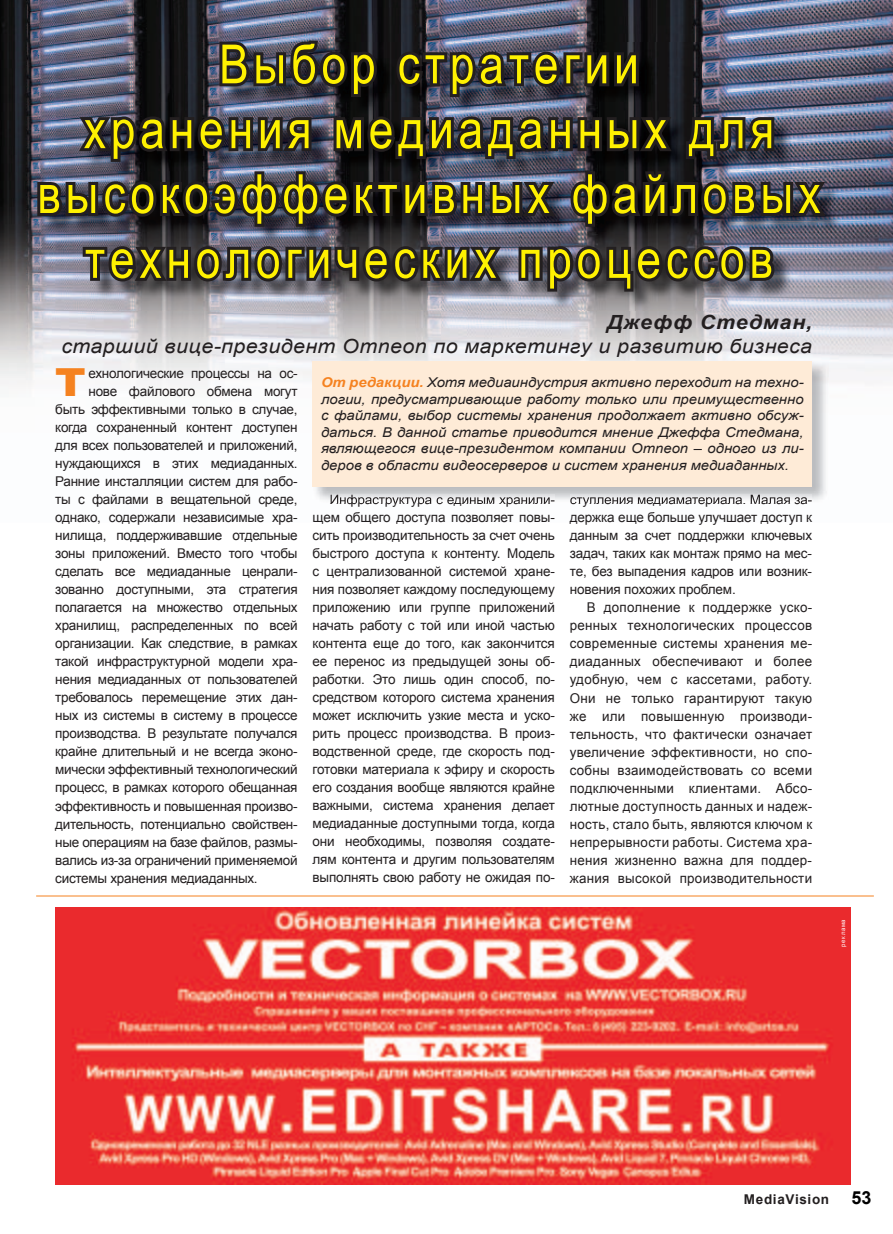
<style>
.page{position:relative;width:893px;height:1234px;background:#fff}
.page>*{position:absolute;margin:0;border:0;box-sizing:border-box;transform-origin:0 0}
.t1{font:54px/64.8px "Arial Narrow";letter-spacing:.09em;color:#fff101;text-align:center}
.t2{font:900 38.7px "Arial";color:#f58220;scale:1.1 1}
.t3{font:italic 19.5px "Arial";letter-spacing:.02em;color:#231f20;scale:1.1 1}
.t4{font:italic 700 19.5px "Arial";letter-spacing:.04em;color:#231f20;scale:1.1 1}
.t5{font:13.5px/18px "Arial";letter-spacing:-.02em;color:#231f20;text-align:justify}
.t6{font:italic 13.5px/16.5px "Arial";color:#231f20;text-align:justify;scale:1.1 1}
.t7{font:700 13.5px "Arial";letter-spacing:.05em;color:#231f20}
.t8{font:6px "Arial";letter-spacing:.1em;color:#fff}
.s1{font-weight:700;color:#f58220}
.s2{font-size:18px;color:#000}
</style>
<div class="page">
<img style="left:0;top:0;width:893px;height:503px">
<hr style="left:36px;top:895px;width:838px;height:1px;background:#f58220">
<img style="left:55px;top:907px;width:795px;height:277px">
<img style="left:39px;top:43px;width:804px;height:267px">
<img style="left:34px;top:37px;width:797px;height:259px">
<img style="left:312px;top:361px;width:517px;height:141px">
<img style="left:331px;top:494px;width:223px;height:8px">
<img style="left:570px;top:494px;width:242px;height:8px">
<div style="left:313px;top:361px;width:499px;height:125px;background:#feebd7"></div>
<h1 class="t1" style="left:37px;top:30px;width:785px">Выбор стратегии<br>хранения медиаданных для высокоэффективных файловых технологических процессов</h1>
<h3 class="t4" style="left:607px;top:310px;width:188px">Джефф Стедман,</h3>
<h3 class="t3" style="left:61px;top:333px;width:684px">старший вице-президент Omneon по маркетингу и развитию бизнеса</h3>
<p class="t6" style="left:321px;top:374px;width:440px"><span class="s1">От редакции.</span> Хотя медиаиндустрия активно переходит на техно&shy;логии, предусматривающие работу только или преимущественно с файлами, выбор системы хранения продолжает активно обсуж&shy;даться. В данной статье приводится мнение Джеффа Стедмана, являющегося вице-президентом компании Omneon – одного из ли&shy;деров в области видеосерверов и систем хранения медиаданных.</p>
<h2 class="t2" style="left:55px;top:354px;width:29px">Т</h2>
<p class="t5" style="left:89px;top:364px;width:211px">ехнологические процессы на ос-</p>
<p class="t5" style="left:89px;top:382px;width:211px">нове файлового обмена могут</p>
<p class="t5" style="left:55px;top:400px;width:244px">быть эффективными только в случае,</p>
<p class="t5" style="left:55px;top:418px;width:244px">когда сохраненный контент доступен</p>
<p class="t5" style="left:55px;top:436px;width:244px">для всех пользователей и приложений,</p>
<p class="t5" style="left:55px;top:454px;width:244px">нуждающихся в этих медиаданных.</p>
<p class="t5" style="left:55px;top:472px;width:244px">Ранние инсталляции систем для рабо-</p>
<p class="t5" style="left:55px;top:490px;width:244px">ты с файлами в вещательной среде,</p>
<p class="t5" style="left:55px;top:508px;width:244px">однако, содержали независимые хра-</p>
<p class="t5" style="left:55px;top:526px;width:244px">нилища, поддерживавшие отдельные</p>
<p class="t5" style="left:55px;top:544px;width:244px">зоны приложений. Вместо того чтобы</p>
<p class="t5" style="left:55px;top:562px;width:244px">сделать все медиаданные ценрали-</p>
<p class="t5" style="left:55px;top:580px;width:244px">зованно доступными, эта стратегия</p>
<p class="t5" style="left:55px;top:598px;width:244px">полагается на множество отдельных</p>
<p class="t5" style="left:55px;top:616px;width:244px">хранилищ, распределенных по всей</p>
<p class="t5" style="left:55px;top:634px;width:244px">организации. Как следствие, в рамках</p>
<p class="t5" style="left:55px;top:652px;width:244px">такой инфраструктурной модели хра-</p>
<p class="t5" style="left:55px;top:670px;width:244px">нения медиаданных от пользователей</p>
<p class="t5" style="left:55px;top:688px;width:244px">требовалось перемещение этих дан-</p>
<p class="t5" style="left:55px;top:706px;width:244px">ных из системы в систему в процессе</p>
<p class="t5" style="left:55px;top:724px;width:244px">производства. В результате получался</p>
<p class="t5" style="left:55px;top:742px;width:244px">крайне длительный и не всегда эконо-</p>
<p class="t5" style="left:55px;top:760px;width:244px">мически эффективный технологический</p>
<p class="t5" style="left:55px;top:778px;width:244px">процесс, в рамках которого обещанная</p>
<p class="t5" style="left:55px;top:796px;width:244px">эффективность и повышенная произво-</p>
<p class="t5" style="left:55px;top:814px;width:244px">дительность, потенциально свойствен-</p>
<p class="t5" style="left:55px;top:832px;width:244px">ные операциям на базе файлов, размы-</p>
<p class="t5" style="left:55px;top:850px;width:244px">вались из-за ограничений применяемой</p>
<p class="t5" style="left:55px;top:868px;width:204px">системы хранения медиаданных.</p>
<p class="t5" style="left:313px;top:490px;width:244px;text-indent:17px">Инфраструктура с единым хранили&shy;щем общего доступа позволяет повы&shy;сить производительность за счет очень быстрого доступа к контенту. Модель с централизованной системой хране&shy;ния позволяет каждому последующему приложению или группе приложений начать работу с той или иной частью контента еще до того, как закончится ее перенос из предыдущей зоны об&shy;работки. Это лишь один способ, по&shy;средством которого система хранения может исключить узкие места и уско&shy;рить процесс производства. В произ&shy;водственной среде, где скорость под&shy;готовки материала к эфиру и скорость его создания вообще являются крайне важными, система хранения делает медиаданные доступными тогда, когда они необходимы, позволяя создате&shy;лям контента и другим пользователям выполнять свою работу не ожидая по-</p>
<p class="t5" style="left:570px;top:490px;width:244px">ступления медиаматериала. Малая за&shy;держка еще больше улучшает доступ к данным за счет поддержки ключевых задач, таких как монтаж прямо на мес&shy;те, без выпадения кадров или возник&shy;новения похожих проблем.</p>
<p class="t5" style="left:570px;top:598px;width:244px;text-indent:17px">В дополнение к поддержке уско&shy;ренных технологических процессов современные системы хранения ме&shy;диаданных обеспечивают и более удобную, чем с кассетами, работу.<br>Они не только гарантируют такую же или повышенную производи&shy;тельность, что фактически означает увеличение эффективности, но спо&shy;собны взаимодействовать со всеми подключенными клиентами. Абсо&shy;лютные доступность данных и надеж&shy;ность, стало быть, являются ключом к непрерывности работы. Система хра&shy;нения жизненно важна для поддер&shy;жания высокой производительности</p>
<p class="t8" style="left:839px;top:946px;width:29px;rotate:-90deg">реклама</p>
<p class="t7" style="left:744px;top:1190px;width:129px">MediaVision <span class="s2">53</span></p>
</div>
